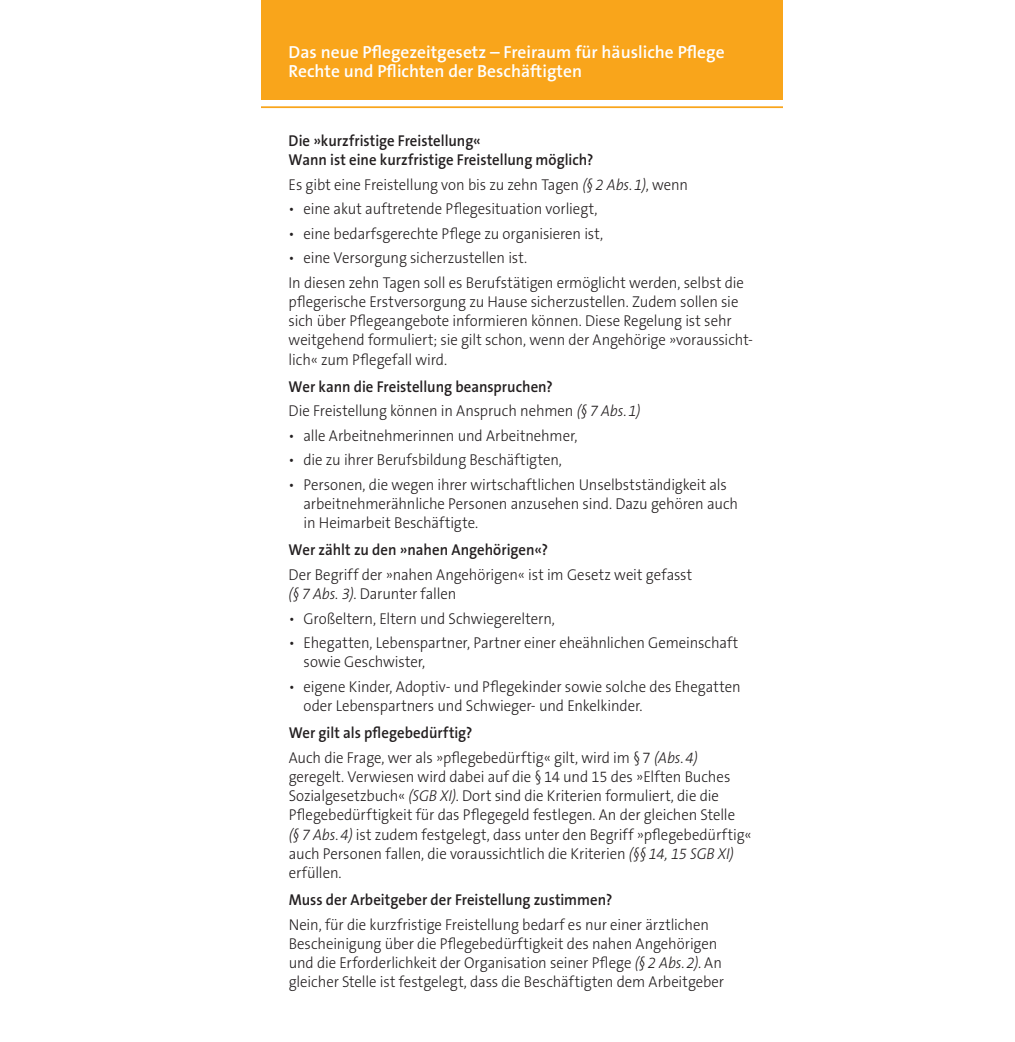
<style>
.page{position:relative;width:1015px;height:1042px;background:#fff}
.page>*{position:absolute;margin:0;border:0;box-sizing:border-box;transform-origin:0 0}
.t1{font:600 17.5px/19.2px "The Sans B6";color:#fff}
.t2{font:300 15.75px/19.2px "The Sans B3";letter-spacing:-.005em;color:#231f20;scale:.94 1}
.t3{font:600 15.75px/19.2px "The Sans B6";color:#231f20;scale:.94 1}
.s1{font-style:italic}
</style>
<div class="page">
<div style="left:262px;top:0;width:521px;height:99px;background:#f9a51b"></div>
<hr style="left:262px;top:106px;width:521px;height:2px;background:#f9a51b">
<p class="t1" style="left:289px;top:43px;width:437px">Das neue Pflegezeitgesetz – Freiraum für häusliche Pflege<br>Rechte und Pflichten der Beschäftigten</p>
<p class="t3" style="left:288px;top:131px;width:326px">Die »kurzfristige Freistellung«<br>Wann ist eine kurzfristige Freistellung möglich?</p>
<p class="t2" style="left:288px;top:175px;width:426px">Es gibt eine Freistellung von bis zu zehn Tagen <span class="s1">(§2 Abs.1)</span>, wenn</p>
<p class="t2" style="left:288px;top:200px;width:330px">• eine akut auftretende Pflegesituation vorliegt,</p>
<p class="t2" style="left:288px;top:224px;width:336px">• eine bedarfsgerechte Pflege zu organisieren ist,</p>
<p class="t2" style="left:288px;top:246px;width:486px;line-height:24.5px">• eine Versorgung sicherzustellen ist.<br>In diesen zehn Tagen soll es Berufstätigen ermöglicht werden, selbst die</p>
<p class="t2" style="left:288px;top:292px;width:495px">pflegerische Erstversorgung zu Hause sicherzustellen. Zudem sollen sie sich über Pflegeangebote informieren können. Diese Regelung ist sehr weitgehend formuliert; sie gilt schon, wenn der Angehörige »voraussicht&shy;lich« zum Pflegefall wird.</p>
<p class="t3" style="left:288px;top:377px;width:282px">Wer kann die Freistellung beanspruchen?</p>
<p class="t2" style="left:288px;top:402px;width:376px">Die Freistellung können in Anspruch nehmen <span class="s1">(§7 Abs.1)</span></p>
<p class="t2" style="left:288px;top:426px;width:309px">• alle Arbeitnehmerinnen und Arbeitnehmer,</p>
<p class="t2" style="left:288px;top:451px;width:292px">• die zu ihrer Berufsbildung Beschäftigten,</p>
<p class="t2" style="left:303px;top:475px;width:464px;text-indent:-15px">• Personen, die wegen ihrer wirtschaftlichen Unselbstständigkeit als arbeitnehmerähnliche Personen anzusehen sind. Dazu gehören auch in Heimarbeit Beschäftigte.</p>
<p class="t3" style="left:288px;top:541px;width:277px">Wer zählt zu den »nahen Angehörigen«?</p>
<p class="t2" style="left:288px;top:565px;width:431px">Der Begriff der »nahen Angehörigen« ist im Gesetz weit gefasst <span class="s1">(§7 Abs. 3)</span>. Darunter fallen</p>
<p class="t2" style="left:289px;top:609px;width:285px">• Großeltern, Eltern und Schwiegereltern,</p>
<p class="t2" style="left:303px;top:634px;width:464px;text-indent:-15px">• Ehegatten, Lebenspartner, Partner einer eheähnlichen Gemeinschaft sowie Geschwister,</p>
<p class="t2" style="left:303px;top:677px;width:466px;text-indent:-15px">• eigene Kinder, Adoptiv- und Pflegekinder sowie solche des Ehegatten oder Lebenspartners und Schwieger- und Enkelkinder.</p>
<p class="t3" style="left:289px;top:724px;width:197px">Wer gilt als pflegebedürftig?</p>
<p class="t2" style="left:289px;top:748px;width:494px">Auch die Frage, wer als »pflegebedürftig« gilt, wird im §7 <span class="s1">(Abs.4) </span>geregelt. Verwiesen wird dabei auf die §14 und 15 des »Elften Buches Sozialgesetzbuch« <span class="s1">(SGB XI)</span>. Dort sind die Kriterien formuliert, die die Pflegebedürftigkeit für das Pflegegeld festlegen. An der gleichen Stelle <span class="s1">(§7 Abs.4)</span> ist zudem festgelegt, dass unter den Begriff »pflegebedürftig« auch Personen fallen, die voraussichtlich die Kriterien <span class="s1">(§§14, 15 SGB XI) </span>erfüllen.</p>
<p class="t3" style="left:289px;top:891px;width:346px">Muss der Arbeitgeber der Freistellung zustimmen?</p>
<p class="t2" style="left:289px;top:915px;width:465px">Nein, für die kurzfristige Freistellung bedarf es nur einer ärztlichen Bescheinigung über die Pflegebedürftigkeit des nahen Angehörigen und die Erforderlichkeit der Organisation seiner Pflege <span class="s1">(§2 Abs.2)</span>. An gleicher Stelle ist festgelegt, dass die Beschäftigten dem Arbeitgeber</p>
</div>
